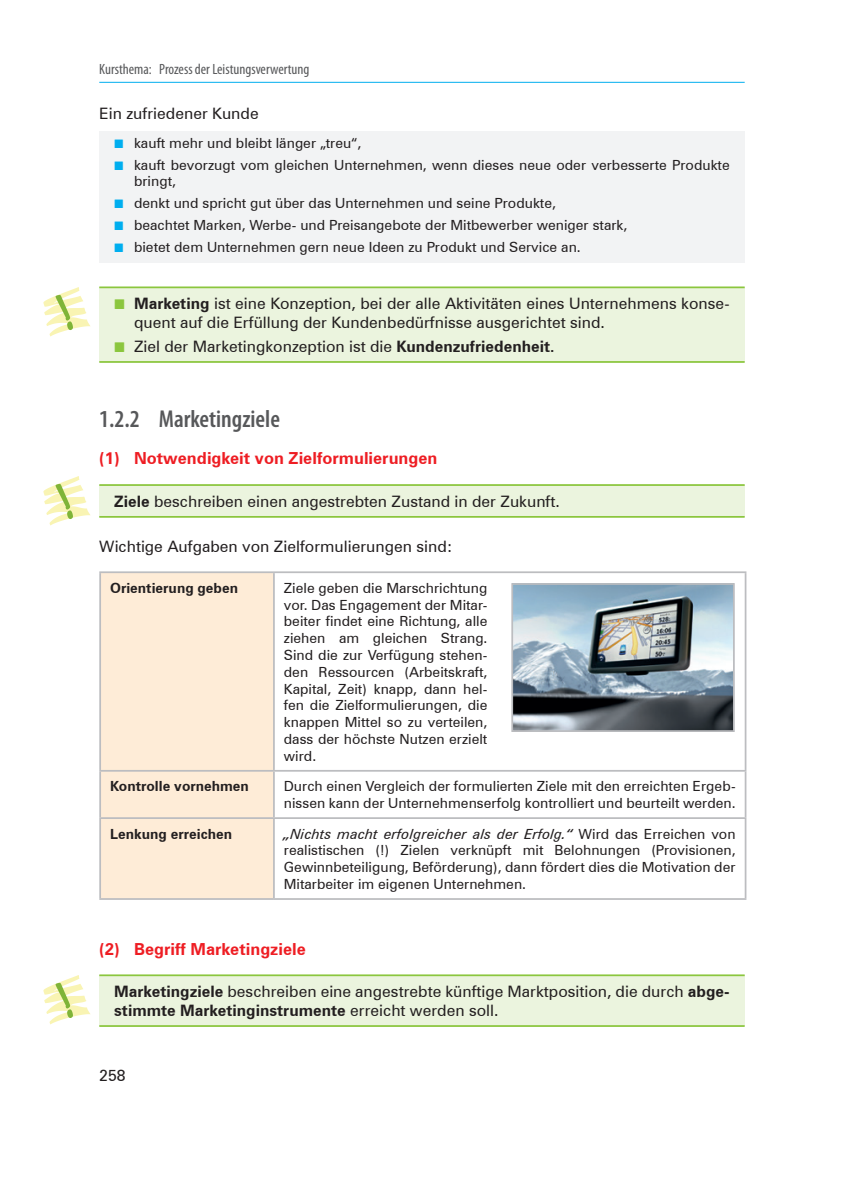
<style>
.page{position:relative;width:844px;height:1191px;background:#fff}
.page>*{position:absolute;margin:0;border:0;box-sizing:border-box;transform-origin:0 0}
.t1{font:600 condensed 24.5px "Myriad Pro";color:#57585a}
.t2{font:700 16.62px "Zurich BT";color:#ee1d23}
.Merke_Text{font:15.75px/18.9px "Zurich BT";color:#231f20}
.Fließtext{font:15.75px "Zurich BT";color:#231f20}
.Kolumnentitel_links{font:condensed 14.88px "Myriad Pro";color:#57585a}
.Tabelle{font:14px/16.8px "Zurich BT";color:#231f20}
.Tabelle-linke_Spalte{font:700 14px "Zurich BT";color:#231f20}
.s1{font-family:"Uni Math";font-size:12.25px;color:#00aeef}
.s2{font-family:"Uni Math";font-size:14px;color:#8bc63e}
.s3{font-weight:700}
.s4{font-style:italic}
</style>
<div class="page">
<hr style="left:99px;top:82px;width:645px;height:1px;background:#00aeef">
<div style="left:99px;top:131px;width:645px;height:28px;background:#f2f3f4"></div>
<div style="left:99px;top:152px;width:645px;height:45px;background:#f2f3f4"></div>
<div style="left:99px;top:191px;width:645px;height:28px;background:#f2f3f4"></div>
<div style="left:99px;top:213px;width:645px;height:28px;background:#f2f3f4"></div>
<div style="left:99px;top:235px;width:645px;height:27px;background:#f2f3f4"></div>
<div style="left:99px;top:287px;width:645px;height:75px;background:#ebf4de"></div>
<hr style="left:99px;top:286px;width:645px;height:2px;background:#8bc63e">
<hr style="left:99px;top:361px;width:645px;height:2px;background:#8bc63e">
<div style="left:99px;top:485px;width:645px;height:32px;background:#ebf4de"></div>
<hr style="left:99px;top:484px;width:645px;height:2px;background:#8bc63e">
<hr style="left:99px;top:516px;width:645px;height:2px;background:#8bc63e">
<div style="left:101px;top:573px;width:172px;height:325px;background:#feecd7"></div>
<hr style="left:99px;top:571px;width:175px;height:2px;background:#bcbdc0">
<hr style="left:99px;top:573px;width:2px;height:197px;background:#bcbdc0">
<hr style="left:274px;top:571px;width:472px;height:2px;background:#bcbdc0">
<hr style="left:273px;top:573px;width:2px;height:197px;background:#bcbdc0">
<hr style="left:744px;top:573px;width:2px;height:197px;background:#bcbdc0">
<hr style="left:99px;top:770px;width:175px;height:1px;background:#bcbdc0">
<hr style="left:99px;top:771px;width:2px;height:46px;background:#bcbdc0">
<hr style="left:274px;top:770px;width:472px;height:1px;background:#bcbdc0">
<hr style="left:273px;top:771px;width:2px;height:46px;background:#bcbdc0">
<hr style="left:744px;top:771px;width:2px;height:46px;background:#bcbdc0">
<hr style="left:99px;top:817px;width:175px;height:2px;background:#bcbdc0">
<hr style="left:99px;top:819px;width:2px;height:79px;background:#bcbdc0">
<hr style="left:274px;top:817px;width:472px;height:2px;background:#bcbdc0">
<hr style="left:273px;top:819px;width:2px;height:79px;background:#bcbdc0">
<hr style="left:744px;top:819px;width:2px;height:79px;background:#bcbdc0">
<hr style="left:99px;top:898px;width:175px;height:2px;background:#bcbdc0">
<hr style="left:274px;top:898px;width:472px;height:2px;background:#bcbdc0">
<div style="left:99px;top:975px;width:645px;height:51px;background:#ebf4de"></div>
<hr style="left:99px;top:974px;width:645px;height:2px;background:#8bc63e">
<hr style="left:99px;top:1025px;width:645px;height:2px;background:#8bc63e">
<svg style="left:43px;top:287px;width:48px;height:49px"></svg>
<svg style="left:43px;top:476px;width:48px;height:49px"></svg>
<img style="left:514px;top:586px;width:217px;height:143px">
<div style="left:511px;top:583px;width:223px;height:149px;border:2px solid #bcbdc0"></div>
<svg style="left:43px;top:975px;width:47px;height:49px"></svg>
<p class="Kolumnentitel_links" style="left:99px;top:61px;width:212px">Kursthema: Prozess der Leistungsverwertung</p>
<p class="Fließtext" style="left:99px;top:103px;width:161px">Ein zufriedener Kunde</p>
<p class="Tabelle" style="left:114px;top:134px;width:248px"><span class="s1">■</span> kauft mehr und bleibt länger „treu“,</p>
<p class="Tabelle" style="left:134px;top:156px;width:597px;text-indent:-20px"><span class="s1">■</span> kauft bevorzugt vom gleichen Unternehmen, wenn dieses neue oder verbesserte Produkte bringt,</p>
<p class="Tabelle" style="left:114px;top:195px;width:443px"><span class="s1">■</span> denkt und spricht gut über das Unternehmen und seine Produkte,</p>
<p class="Tabelle" style="left:114px;top:216px;width:514px"><span class="s1">■</span> beachtet Marken, Werbe- und Preisangebote der Mitbewerber weniger stark,</p>
<p class="Tabelle" style="left:114px;top:238px;width:468px"><span class="s1">■</span> bietet dem Unternehmen gern neue Ideen zu Produkt und Service an.</p>
<p class="Merke_Text" style="left:134px;top:294px;width:597px;text-indent:-20px"><span class="s2">■</span> <span class="s3">Marketing</span> ist eine Konzeption, bei der alle Aktivitäten eines Unternehmens konse&shy;quent auf die Erfüllung der Kundenbedürfnisse ausgerichtet sind.</p>
<p class="Merke_Text" style="left:114px;top:337px;width:442px"><span class="s2">■</span> Ziel der Marketingkonzeption ist die <span class="s3">Kundenzufriedenheit.</span></p>
<p class="t1" style="left:99px;top:405px;width:182px">1.2.2 Marketingziele</p>
<p class="t2" style="left:99px;top:448px;width:339px">(1) Notwendigkeit von Zielformulierungen</p>
<p class="Merke_Text" style="left:114px;top:492px;width:447px"><span class="s3">Ziele</span> beschreiben einen angestrebten Zustand in der Zukunft.</p>
<p class="Fließtext" style="left:99px;top:536px;width:355px">Wichtige Aufgaben von Zielformulierungen sind:</p>
<p class="Tabelle-linke_Spalte" style="left:110px;top:579px;width:129px">Orientierung geben</p>
<p class="Tabelle" style="left:284px;top:579px;width:205px;text-align:justify">Ziele geben die Marschrichtung vor. Das Engagement der Mitar&shy;beiter findet eine Richtung, alle ziehen am gleichen Strang.<br>Sind die zur Verfügung stehen&shy;den Ressourcen (Arbeitskraft, Kapital, Zeit) knapp, dann hel&shy;fen die Zielformulierungen, die knappen Mittel so zu verteilen, dass der höchste Nutzen erzielt wird.</p>
<p class="Tabelle-linke_Spalte" style="left:110px;top:778px;width:140px">Kontrolle vornehmen</p>
<p class="Tabelle" style="left:284px;top:778px;width:453px">Durch einen Vergleich der formulierten Ziele mit den erreichten Ergeb&shy;nissen kann der Unternehmenserfolg kontrolliert und beurteilt werden.</p>
<p class="Tabelle-linke_Spalte" style="left:110px;top:825px;width:123px">Lenkung erreichen</p>
<p class="Tabelle" style="left:284px;top:825px;width:453px;text-align:justify"><span class="s4">„Nichts macht erfolgreicher als der Erfolg.“</span> Wird das Erreichen von realistischen (!) Zielen verknüpft mit Belohnungen (Provisionen, Gewinnbeteiligung, Beförderung), dann fördert dies die Motivation der Mitarbeiter im eigenen Unternehmen.</p>
<p class="t2" style="left:99px;top:938px;width:208px">(2) Begriff Marketingziele</p>
<p class="Merke_Text" style="left:114px;top:982px;width:617px"><span class="s3">Marketingziele</span> beschreiben eine angestrebte künftige Marktposition, die durch <span class="s3">abge&shy;stimmte Marketinginstrumente</span> erreicht werden soll.</p>
<p class="Merke_Text" style="left:99px;top:1066px;width:28px">258</p>
</div>
